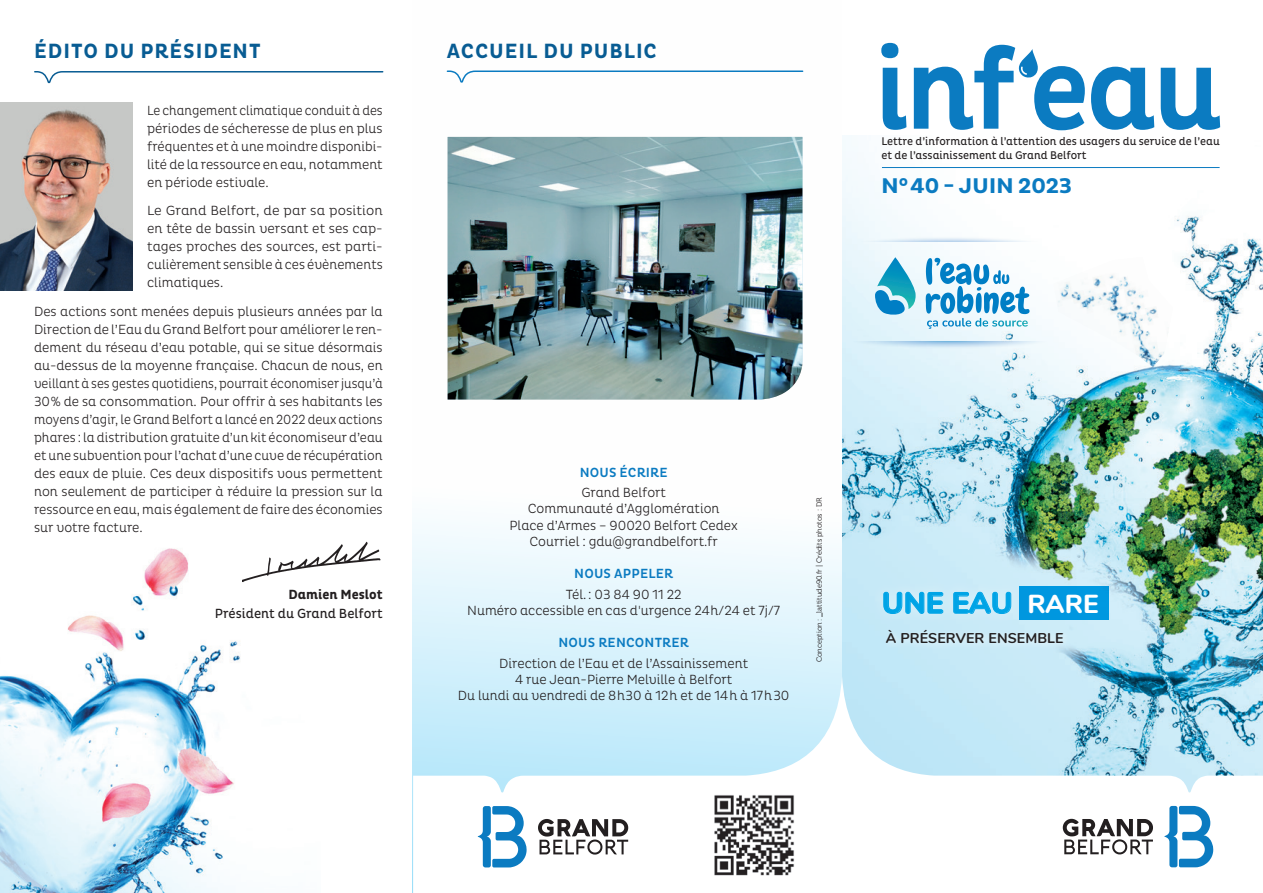
<style>
.page{position:relative;width:1263px;height:893px;background:#fff}
.page>*{position:absolute;margin:0;border:0;box-sizing:border-box;transform-origin:0 0}
.t1{font:500 116.55px "Pluto Cond";letter-spacing:-.04em;color:#0b7bc1}
.t2{font:800 29.55px "Nunito";letter-spacing:-.005em;color:#00a4e6}
.t3{font:800 25.95px "Nunito";color:#fff}
.t4{font:700 21.6px "Pluto Cond";letter-spacing:-.03em;color:#0b7bc1;scale:1.12 1}
.t5{font:700 21px "Pluto Cond";letter-spacing:.045em;color:#085c93}
.t6{font:700 14.1px "Nunito";letter-spacing:.01em;color:#231f20}
.t7{font:300 13.5px/18px "Pluto Cond";color:#231f20;text-align:center}
.t8{font:300 13.5px/18px "Pluto Cond";color:#231f20;text-align:justify;scale:.95 1}
.t9{font:300 13.5px/18px "Pluto Cond";color:#231f20;text-align:justify;scale:1.05 1}
.t10{font:500 13.5px "Pluto Cond";letter-spacing:.015em;color:#0b7bc1}
.t11{font:13.5px "Pluto Cond";color:#231f20}
.t12{font:700 13.5px "Pluto Cond";color:#231f20}
.t13{font:11.4px/13.6px "Pluto Cond";color:#231f20}
.t14{font:7.5px "Museo 300";color:#231f20}
.s1{font-family:"Museo 700"}
</style>
<div class="page">
<img style="left:842px;top:361px;width:421px;height:315px">
<div style="left:871px;top:580px;width:152px;height:46px;background:#caeaf7"></div>
<svg style="left:884px;top:592px;width:59px;height:22px"></svg>
<svg style="left:953px;top:592px;width:58px;height:22px"></svg>
<div style="left:882px;top:626px;width:189px;height:25px;background:#ccebf8"></div>
<div style="left:1019px;top:587px;width:89px;height:33px;background:#0097e0"></div>
<svg style="left:413px;top:136px;width:429px;height:540px"></svg>
<svg style="left:413px;top:676px;width:850px;height:217px"></svg>
<svg style="left:1063px;top:819px;width:90px;height:35px"></svg>
<svg style="left:1164px;top:806px;width:49px;height:61px"></svg>
<svg style="left:538px;top:819px;width:90px;height:36px"></svg>
<svg style="left:478px;top:806px;width:49px;height:61px"></svg>
<hr style="left:882px;top:167px;width:337px;height:1px;background:#0b7bc1">
<svg style="left:1019px;top:49px;width:19px;height:29px"></svg>
<svg style="left:446px;top:70px;width:358px;height:13px"></svg>
<img style="left:712px;top:794px;width:83px;height:84px">
<svg style="left:34px;top:71px;width:350px;height:13px"></svg>
<img style="left:0;top:103px;width:132px;height:188px">
<div style="left:1251px;top:880px;width:12px;height:13px;background:#fff"></div>
<svg style="left:875px;top:257px;width:41px;height:59px"></svg>
<svg style="left:926px;top:257px;width:247px;height:110px"></svg>
<img style="left:849px;top:341px;width:210px;height:15px">
<img style="left:448px;top:137px;width:354px;height:262px">
<img style="left:0;top:548px;width:320px;height:345px">
<h3 class="t5" style="left:34px;top:39px;width:228px">ÉDITO DU PRÉSIDENT</h3>
<p class="t8" style="left:147px;top:101px;width:249px">Le changement climatique conduit à des périodes de sécheresse de plus en plus fréquentes et à une moindre disponibi&shy;lité de la ressource en eau, notamment en période estivale.</p>
<p class="t9" style="left:147px;top:202px;width:226px">Le Grand Belfort, de par sa position en tête de bassin versant et ses cap&shy;tages proches des sources, est parti&shy;culièrement sensible à ces évènements climatiques.</p>
<p class="t7" style="left:34px;top:302px;width:350px;text-align:justify">Des actions sont menées depuis plusieurs années par la Direction de l’Eau du Grand Belfort pour améliorer le ren&shy;dement du réseau d’eau potable, qui se situe désormais au-dessus de la moyenne française. Chacun de nous, en veillant à ses gestes quotidiens, pourrait économiser jusqu’à 30% de sa consommation. Pour offrir à ses habitants les moyens d’agir, le Grand Belfort a lancé en 2022 deux actions phares : la distribution gratuite d’un kit économiseur d’eau et une subvention pour l’achat d’une cuve de récupération des eaux de pluie. Ces deux dispositifs vous permettent non seulement de participer à réduire la pression sur la ressource en eau, mais également de faire des économies sur votre facture.</p>
<p class="t12" style="left:289px;top:587px;width:96px">Damien Meslot</p>
<p class="t11" style="left:215px;top:605px;width:169px">Président du Grand Belfort</p>
<h3 class="t5" style="left:447px;top:39px;width:212px">ACCUEIL DU PUBLIC</h3>
<h1 class="t1" style="left:874px;top:23px;width:351px">inf eau</h1>
<p class="t13" style="left:881px;top:135px;width:340px">Lettre d’information à l’attention des usagers du service de l’eau et de l’assainissement du Grand Belfort</p>
<h3 class="t4" style="left:881px;top:173px;width:172px">N°40 - JUIN 2023</h3>
<p class="t10" style="left:580px;top:464px;width:90px">NOUS ÉCRIRE</p>
<p class="t7" style="left:509px;top:485px;width:230px;line-height:16.2px">Grand Belfort<br>Communauté d’Agglomération<br>Place d’Armes – 90020 Belfort Cedex<br>Courriel : gdu@grandbelfort.fr</p>
<p class="t10" style="left:574px;top:566px;width:100px">NOUS APPELER</p>
<p class="t7" style="left:467px;top:586px;width:314px;line-height:16.2px">Tél.: 03 84 90 11 22<br>Numéro accessible en cas d'urgence 24h/24 et 7j/7</p>
<p class="t10" style="left:558px;top:635px;width:132px">NOUS RENCONTRER</p>
<p class="t7" style="left:458px;top:655px;width:333px;line-height:16.2px">Direction de l’Eau et de l’Assainissement<br>4 rue Jean-Pierre Melville à Belfort<br>Du lundi au vendredi de 8h30 à 12h et de 14h à 17h30</p>
<p class="t14" style="left:815px;top:662px;width:167px;rotate:-90deg">Conception: <span class="s1">_</span>lattitude90.fr | Crédits photos : DR</p>
<h2 class="t2" style="left:882px;top:581px;width:132px">UNE EAU</h2>
<p class="t6" style="left:886px;top:627px;width:179px">À PRÉSERVER ENSEMBLE</p>
<h3 class="t3" style="left:1027px;top:585px;width:73px">RARE</h3>
</div>
